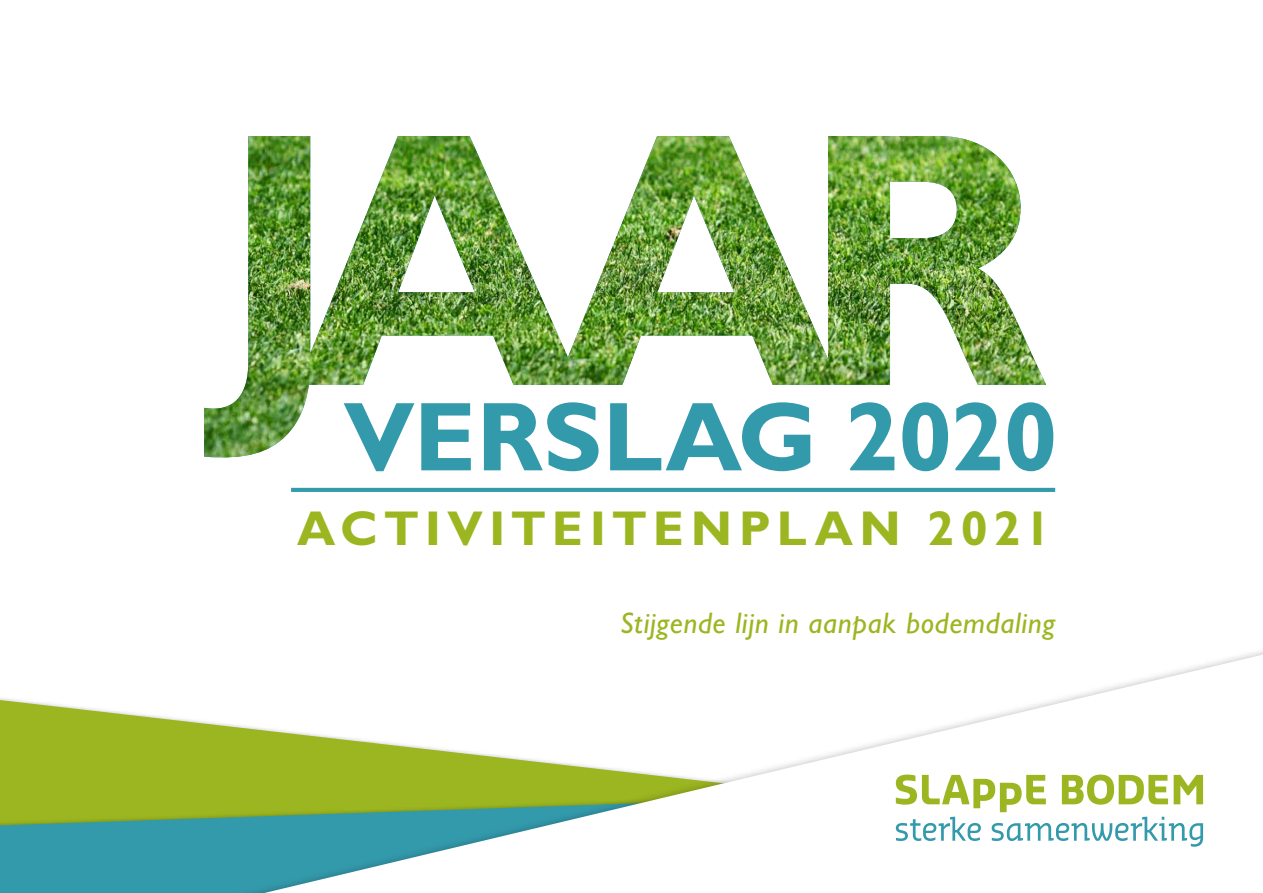
<style>
.page{position:relative;width:1263px;height:893px;background:#fff}
.page>*{position:absolute;margin:0;border:0;box-sizing:border-box;transform-origin:0 0}
.t1{font:700 98.4px "Gill Sans";letter-spacing:-.01em;color:#339aac}
.t2{font:700 49.05px "Gill Sans";letter-spacing:.12em;color:#9bb620}
.t3{font:italic 29.85px "Gill Sans";letter-spacing:.025em;color:#9bb620}
</style>
<div class="page">
<div style="left:0;top:700px;width:57px;height:87px;background:#9bb620"></div>
<svg style="left:0;top:792px;width:57px;height:101px;background:#53a27e"></svg>
<div style="left:57px;top:634px;width:1206px;height:259px;background:#000;opacity:.54"></div>
<svg style="left:264px;top:654px;width:999px;height:239px"></svg>
<svg style="left:896px;top:775px;width:307px;height:72px"></svg>
<img style="left:204px;top:136px;width:842px;height:322px">
<hr style="left:291px;top:488px;width:764px;height:4px;background:#339aac">
<h1 class="t1" style="left:344px;top:379px;width:716px">VERSLAG 2020</h1>
<h2 class="t2" style="left:297px;top:500px;width:755px">ACTIVITEITENPLAN 2021</h2>
<p class="t3" style="left:620px;top:606px;width:436px">Stijgende lijn in aanpak bodemdaling</p>
</div>
